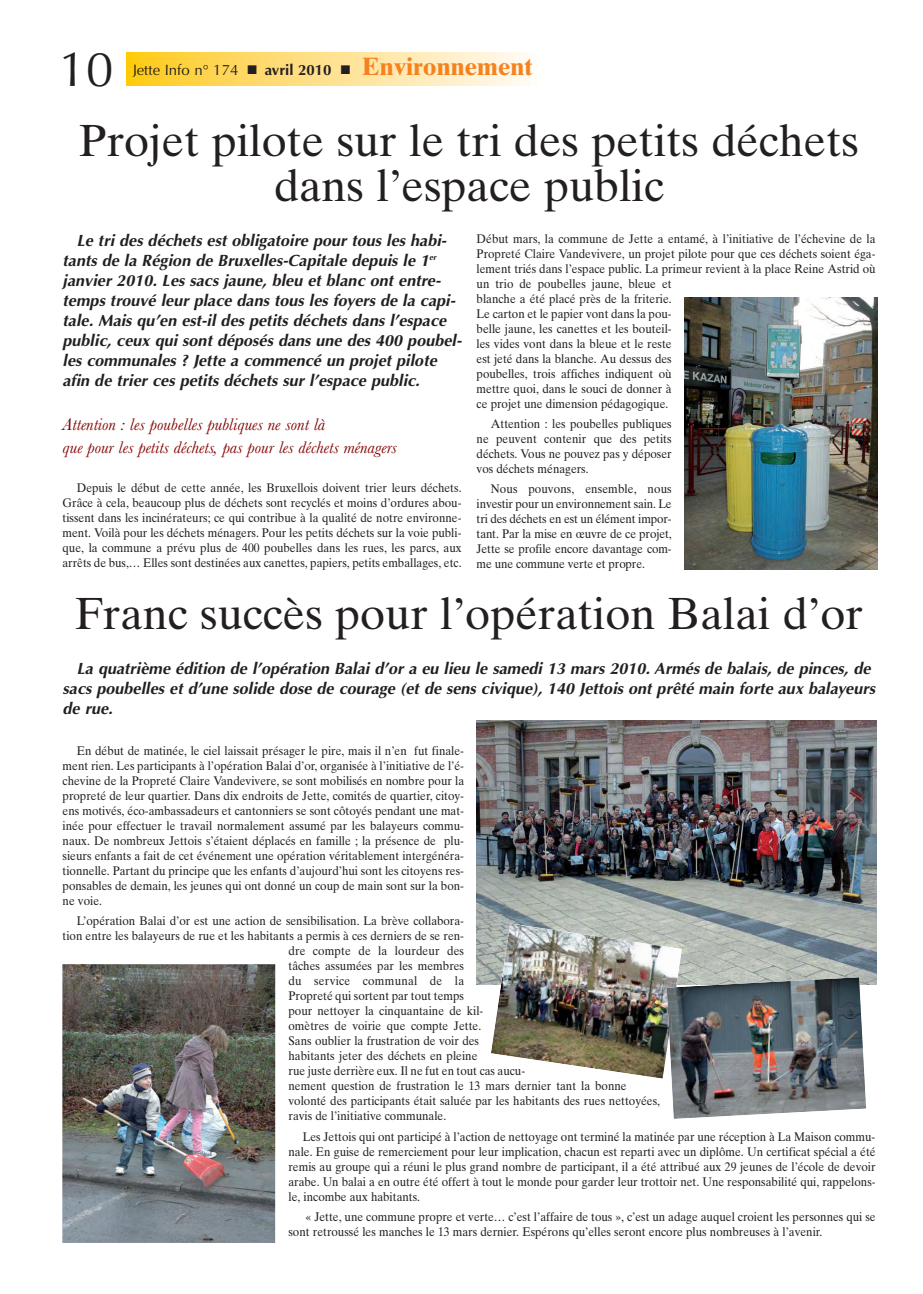
<style>
.page{position:relative;width:923px;height:1294px;background:#fff}
.page>*{position:absolute;margin:0;border:0;box-sizing:border-box;transform-origin:0 0}
.t1{font:49.25px "Optima";color:#231f20}
.t2{font:45px/45px "Times Ten";color:#231f20;text-align:center}
.t3{font:italic 17.5px/22.5px "Baskerville";color:#820200}
.t4{font:italic 700 16.25px/20px "Optima";color:#231f20}
.t5{font:15px "Optima";color:#231f20}
.t6{font:12.5px/15px "Times Ten";color:#231f20;text-align:justify;scale:.93 1}
.t7{font:12.5px "Times Ten";letter-spacing:.02em;color:#231f20;scale:.93 1}
.s1{font-weight:700}
.s2{font-family:"Times Ten";font-weight:700;font-size:25px;color:#f5821f}
</style>
<div class="page">
<svg style="left:127px;top:52px;width:403px;height:34px;background:#ffe18b"></svg>
<img style="left:684px;top:297px;width:192px;height:273px">
<img style="left:476px;top:720px;width:400px;height:265px">
<img style="left:62px;top:964px;width:213px;height:279px">
<img style="left:491px;top:923px;width:374px;height:156px">
<img style="left:666px;top:977px;width:199px;height:142px">
<h1 class="t1" style="left:59px;top:49px;width:56px">10</h1>
<p class="t5" style="left:133px;top:64px;width:401px">Jette Info n° 174 ■ <span class="s1">avril 2010</span> ■ <span class="s2">Environnement</span></p>
<h2 class="t2" style="left:79px;top:122px;width:781px">Projet pilote sur le tri des petits déchets dans l’espace public</h2>
<p class="t4" style="left:62px;top:232px;width:403px;text-indent:14px">Le tri des déchets est obligatoire pour tous les habi&shy;tants de la Région de Bruxelles-Capitale depuis le 1<sup>er </sup>janvier 2010. Les sacs jaune, bleu et blanc ont entre&shy;temps trouvé leur place dans tous les foyers de la capi&shy;tale. Mais qu’en est-il des petits déchets dans l’espace public, ceux qui sont déposés dans une des 400 poubel&shy;les communales ? Jette a commencé un projet pilote afin de trier ces petits déchets sur l’espace public.</p>
<h3 class="t3" style="left:63px;top:415px;width:336px">Attention : les poubelles publiques ne sont là<br>que pour les petits déchets, pas pour les déchets ménagers</h3>
<p class="t6" style="left:62px;top:481px;width:430px;text-indent:14px">Depuis le début de cette année, les Bruxellois doivent trier leurs déchets.<br>Grâce à cela, beaucoup plus de déchets sont recyclés et moins d’ordures abou&shy;tissent dans les incinérateurs; ce qui contribue à la qualité de notre environne&shy;ment. Voilà pour les déchets ménagers. Pour les petits déchets sur la voie publi&shy;que, la commune a prévu plus de 400 poubelles dans les rues, les parcs, aux arrêts de bus,… Elles sont destinées aux canettes, papiers, petits emballages, etc.</p>
<p class="t6" style="left:476px;top:232px;width:430px;text-align:left">Début mars, la commune de Jette a entamé, à l’initiative de l’échevine de la Propreté Claire Vandevivere, un projet pilote pour que ces déchets soient éga&shy;lement triés dans l’espace public. La primeur revient à la place Reine Astrid où un trio de poubelles jaune, bleue et<br>blanche a été placé près de la friterie.<br>Le carton et le papier vont dans la pou-<br>belle jaune, les canettes et les bouteil-<br>les vides vont dans la bleue et le reste<br>est jeté dans la blanche. Au dessus des<br>poubelles, trois affiches indiquent où<br>mettre quoi, dans le souci de donner à<br>ce projet une dimension pédagogique.</p>
<p class="t6" style="left:476px;top:418px;width:211px;text-indent:14px">Attention : les poubelles publiques ne peuvent contenir que des petits déchets. Vous ne pouvez pas y déposer vos déchets ménagers.</p>
<p class="t6" style="left:476px;top:483px;width:211px;text-indent:14px">Nous pouvons, ensemble, nous investir pour un environnement sain. Le tri des déchets en est un élément impor&shy;tant. Par la mise en œuvre de ce projet, Jette se profile encore davantage com&shy;me une commune verte et propre.</p>
<h2 class="t2" style="left:75px;top:595px;width:788px">Franc succès pour l’opération Balai d’or</h2>
<h3 class="t4" style="left:63px;top:660px;width:817px;text-indent:14px">La quatrième édition de l’opération Balai d’or a eu lieu le samedi 13 mars 2010.Armés de balais, de pinces, de sacs poubelles et d’une solide dose de courage (et de sens civique), 140 Jettois ont prêté main forte aux balayeurs de rue.</h3>
<p class="t6" style="left:63px;top:744px;width:433px;text-indent:14px">En début de matinée, le ciel laissait présager le pire, mais il n’en fut finale&shy;ment rien. Les participants à l’opération Balai d’or, organisée à l’initiative de l’é&shy;chevine de la Propreté Claire Vandevivere, se sont mobilisés en nombre pour la propreté de leur quartier. Dans dix endroits de Jette, comités de quartier, citoy&shy;ens motivés, éco-ambassadeurs et cantonniers se sont côtoyés pendant une mat&shy;inée pour effectuer le travail normalement assumé par les balayeurs commu&shy;naux. De nombreux Jettois s’étaient déplacés en famille ; la présence de plu&shy;sieurs enfants a fait de cet événement une opération véritablement intergénéra&shy;tionnelle. Partant du principe que les enfants d’aujourd’hui sont les citoyens res&shy;ponsables de demain, les jeunes qui ont donné un coup de main sont sur la bon&shy;ne voie.</p>
<p class="t6" style="left:77px;top:915px;width:418px">L’opération Balai d’or est une action de sensibilisation. La brève collabora-</p>
<p class="t6" style="left:63px;top:930px;width:433px">tion entre les balayeurs de rue et les habitants a permis à ces derniers de se ren-</p>
<p class="t6" style="left:288px;top:945px;width:190px">dre compte de la lourdeur des</p>
<p class="t6" style="left:288px;top:960px;width:190px">tâches assumées par les membres</p>
<p class="t7" style="left:288px;top:976px;width:190px">du service communal de la</p>
<p class="t6" style="left:288px;top:990px;width:190px">Propreté qui sortent par tout temps</p>
<p class="t6" style="left:288px;top:1005px;width:211px">pour nettoyer la cinquantaine de kil-</p>
<p class="t6" style="left:288px;top:1020px;width:209px">omètres de voirie que compte Jette.</p>
<p class="t6" style="left:288px;top:1035px;width:206px">Sans oublier la frustration de voir des</p>
<p class="t6" style="left:288px;top:1050px;width:205px">habitants jeter des déchets en pleine</p>
<p class="t6" style="left:288px;top:1065px;width:256px">rue juste derrière eux. Il ne fut en tout cas aucu-</p>
<p class="t6" style="left:288px;top:1080px;width:365px">nement question de frustration le 13 mars dernier tant la bonne</p>
<p class="t6" style="left:288px;top:1095px;width:401px">volonté des participants était saluée par les habitants des rues nettoyées,</p>
<p class="t6" style="left:288px;top:1110px;width:171px">ravis de l’initiative communale.</p>
<p class="t6" style="left:288px;top:1130px;width:632px;text-indent:14px">Les Jettois qui ont participé à l’action de nettoyage ont terminé la matinée par une réception à La Maison commu&shy;nale. En guise de remerciement pour leur implication, chacun est reparti avec un diplôme. Un certificat spécial a été remis au groupe qui a réuni le plus grand nombre de participant, il a été attribué aux 29 jeunes de l’école de devoir arabe. Un balai a en outre été offert à tout le monde pour garder leur trottoir net. Une responsabilité qui, rappelons&shy;le, incombe aux habitants.</p>
<p class="t6" style="left:288px;top:1210px;width:632px;text-indent:17px">« Jette, une commune propre et verte… c’est l’affaire de tous », c’est un adage auquel croient les personnes qui se sont retroussé les manches le 13 mars dernier. Espérons qu’elles seront encore plus nombreuses à l’avenir.</p>
</div>
